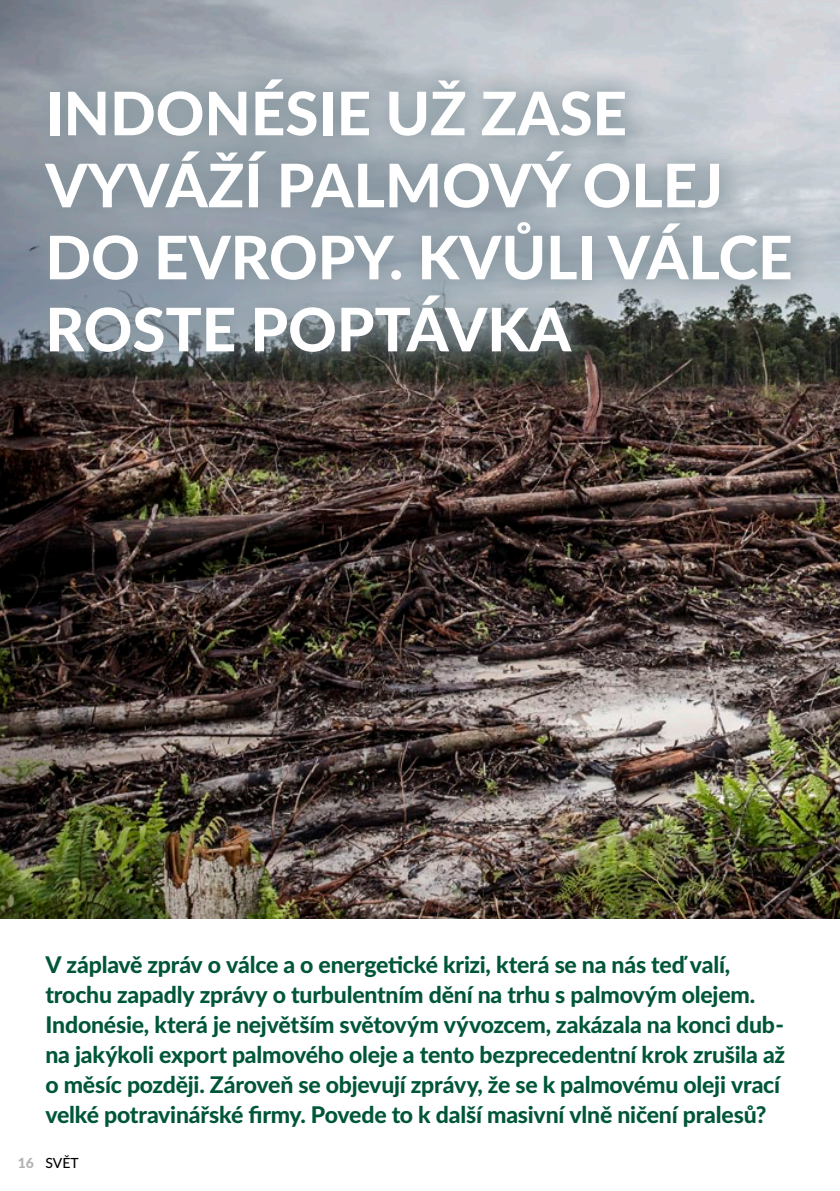
<style>
.page{position:relative;width:840px;height:1191px;background:#fff}
.page>*{position:absolute;margin:0;border:0;box-sizing:border-box;transform-origin:0 0}
.t1{font:800 60px/72px "Lato";color:#fff}
.t2{font:800 23px/30px "Lato";letter-spacing:-.01em;color:#005639}
.t3{font:500 14px "Lato";color:#000}
.s1{font-weight:800;color:#b2b2b2}
</style>
<div class="page">
<img style="left:0;top:0;width:839px;height:918px">
<svg style="left:20px;top:54px;width:795px;height:324px;background:#9099a0"></svg>
<p class="t1" style="left:45px;top:75px;width:748px">INDONÉSIE UŽ ZASE<br>VYVÁŽÍ PALMOVÝ OLEJ<br>DO EVROPY. KVŮLI VÁLCE<br>ROSTE POPTÁVKA</p>
<p class="t2" style="left:45px;top:948px;width:741px">V záplavě zpráv o válce a o energetické krizi, která se na nás teď valí, trochu zapadly zprávy o turbulentním dění na trhu s palmovým olejem.<br>Indonésie, která je největším světovým vývozcem, zakázala na konci dub&shy;na jakýkoli export palmového oleje a tento bezprecedentní krok zrušila až o měsíc později. Zároveň se objevují zprávy, že se k palmovému oleji vrací velké potravinářské firmy. Povede to k další masivní vlně ničení pralesů?</p>
<p class="t3" style="left:18px;top:1153px;width:62px"><span class="s1">16</span> SVĚT</p>
</div>
